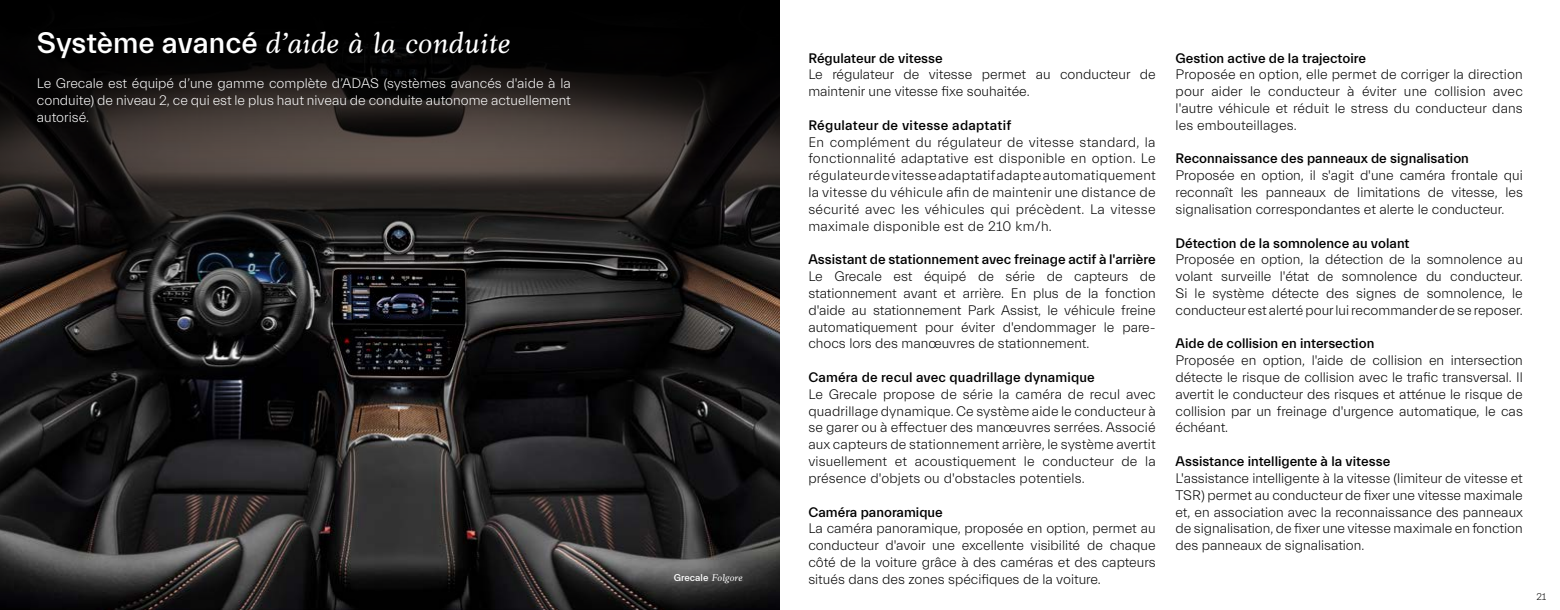
<style>
.page{position:relative;width:1560px;height:610px;background:#fff}
.page>*{position:absolute;margin:0;border:0;box-sizing:border-box;transform-origin:0 0}
.t1{font:italic 30px "Anko";color:#fff}
.t2{font:300 14px/16.8px "Everett";color:#000;text-align:justify}
.t3{font:500 14px "Everett";color:#000}
.t4{font:300 14px/16.8px "Everett";color:#fff;text-align:justify}
.t5{font:500 14px "Everett";letter-spacing:.02em;color:#000}
.t6{font:500 10px "Everett";color:#fff}
.t7{font:300 10px "Everett";color:#000}
.s1{font-family:"Everett";font-weight:500;font-style:normal}
.s2{font-family:"Anko";font-weight:400;font-style:italic}
</style>
<div class="page">
<img style="left:0;top:311px;width:780px;height:298px">
<svg style="left:0;top:0;width:780px;height:311px;background:#211e1d"></svg>
<h1 class="t1" style="left:37px;top:27px;width:474px"><span class="s1">Système avancé</span> d’aide à la conduite</h1>
<p class="t4" style="left:37px;top:75px;width:535px">Le Grecale est équipé d’une gamme complète d’ADAS (systèmes avancés d'aide à la conduite) de niveau 2, ce qui est le plus haut niveau de conduite autonome actuellement autorisé.</p>
<p class="t6" style="left:673px;top:572px;width:70px">Grecale <span class="s2">Folgore</span></p>
<p class="t3" style="left:808px;top:50px;width:136px">Régulateur de vitesse</p>
<p class="t2" style="left:808px;top:66px;width:349px">Le régulateur de vitesse permet au conducteur de maintenir une vitesse fixe souhaitée.</p>
<p class="t5" style="left:808px;top:117px;width:204px">Régulateur de vitesse adaptatif</p>
<p class="t2" style="left:808px;top:134px;width:349px">En complément du régulateur de vitesse standard, la fonctionnalité adaptative est disponible en option. Le régulateur de vitesse adaptatif adapte automatiquement la vitesse du véhicule afin de maintenir une distance de sécurité avec les véhicules qui précèdent. La vitesse maximale disponible est de 210 km/h.</p>
<p class="t3" style="left:808px;top:252px;width:349px">Assistant de stationnement avec freinage actif à l'arrière</p>
<p class="t2" style="left:808px;top:268px;width:349px">Le Grecale est équipé de série de capteurs de stationnement avant et arrière. En plus de la fonction d'aide au stationnement Park Assist, le véhicule freine automatiquement pour éviter d'endommager le pare&shy;chocs lors des manœuvres de stationnement.</p>
<p class="t3" style="left:808px;top:369px;width:288px">Caméra de recul avec quadrillage dynamique</p>
<p class="t2" style="left:808px;top:386px;width:349px">Le Grecale propose de série la caméra de recul avec quadrillage dynamique. Ce système aide le conducteur à se garer ou à effectuer des manœuvres serrées. Associé aux capteurs de stationnement arrière, le système avertit visuellement et acoustiquement le conducteur de la présence d'objets ou d'obstacles potentiels.</p>
<p class="t3" style="left:808px;top:504px;width:136px">Caméra panoramique</p>
<p class="t2" style="left:808px;top:520px;width:349px">La caméra panoramique, proposée en option, permet au conducteur d'avoir une excellente visibilité de chaque côté de la voiture grâce à des caméras et des capteurs situés dans des zones spécifiques de la voiture.</p>
<p class="t3" style="left:1175px;top:50px;width:192px">Gestion active de la trajectoire</p>
<p class="t2" style="left:1175px;top:66px;width:349px">Proposée en option, elle permet de corriger la direction pour aider le conducteur à éviter une collision avec l'autre véhicule et réduit le stress du conducteur dans les embouteillages.</p>
<p class="t3" style="left:1175px;top:151px;width:295px">Reconnaissance des panneaux de signalisation</p>
<p class="t2" style="left:1175px;top:167px;width:349px">Proposée en option, il s'agit d'une caméra frontale qui reconnaît les panneaux de limitations de vitesse, les signalisation correspondantes et alerte le conducteur.</p>
<p class="t3" style="left:1175px;top:235px;width:235px">Détection de la somnolence au volant</p>
<p class="t2" style="left:1175px;top:251px;width:349px">Proposée en option, la détection de la somnolence au volant surveille l'état de somnolence du conducteur.<br>Si le système détecte des signes de somnolence, le conducteur est alerté pour lui recommander de se reposer.</p>
<p class="t3" style="left:1175px;top:336px;width:200px">Aide de collision en intersection</p>
<p class="t2" style="left:1175px;top:352px;width:349px">Proposée en option, l'aide de collision en intersection détecte le risque de collision avec le trafic transversal. Il avertit le conducteur des risques et atténue le risque de collision par un freinage d'urgence automatique, le cas échéant.</p>
<p class="t3" style="left:1175px;top:453px;width:216px">Assistance intelligente à la vitesse</p>
<p class="t2" style="left:1175px;top:470px;width:349px">L'assistance intelligente à la vitesse (limiteur de vitesse et TSR) permet au conducteur de fixer une vitesse maximale et, en association avec la reconnaissance des panneaux de signalisation, de fixer une vitesse maximale en fonction des panneaux de signalisation.</p>
<p class="t7" style="left:1535px;top:591px;width:12px">21</p>
</div>
